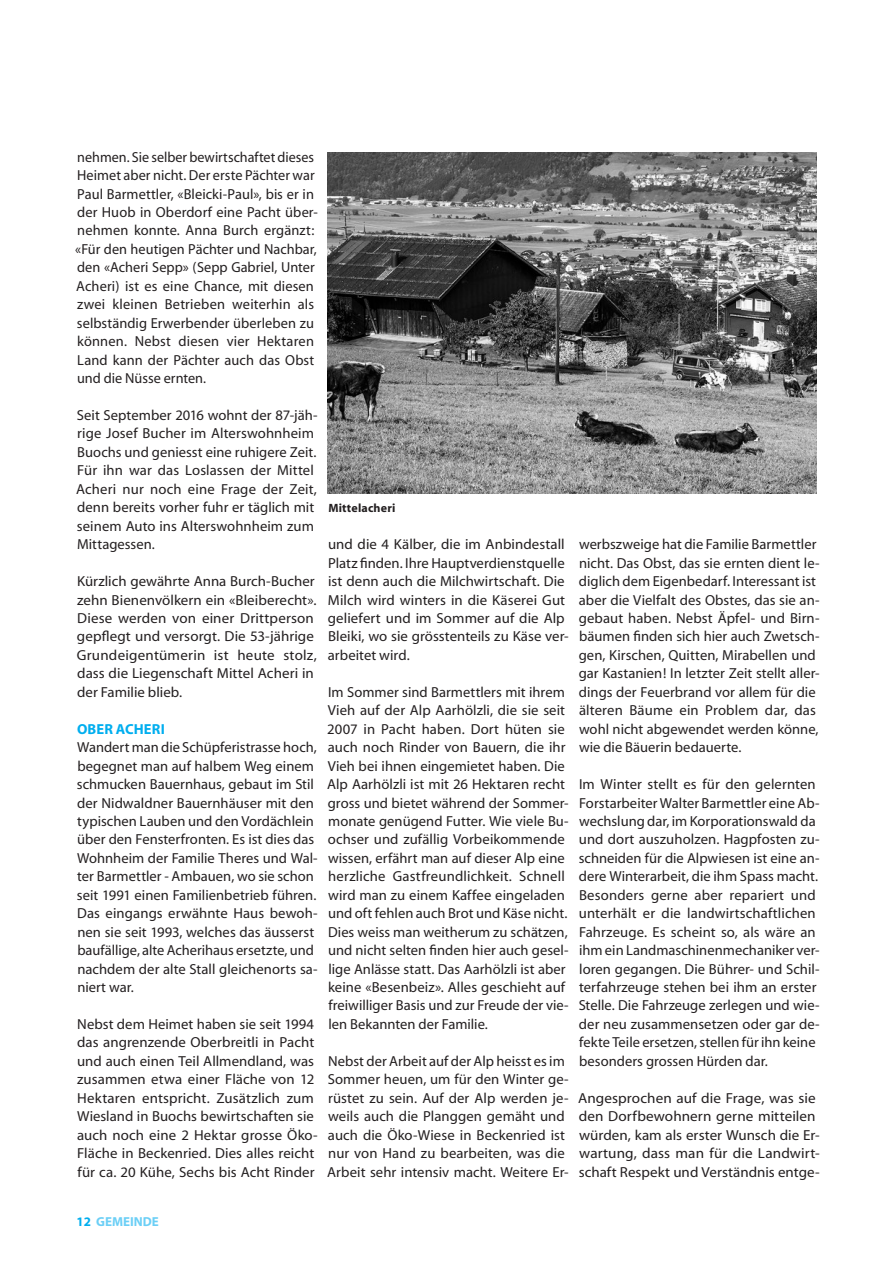
<style>
.page{position:relative;width:893px;height:1263px;background:#fff}
.page>*{position:absolute;margin:0;border:0;box-sizing:border-box;transform-origin:0 0}
.t1{font:14.55px/18.5px "Myriad";letter-spacing:.005em;color:#231f20}
.t2{font:14.55px/18.5px "Myriad";letter-spacing:.005em;color:#231f20;scale:1.04 1}
.t3{font:700 14.55px "Myriad";letter-spacing:.01em;color:#00aeef}
.t4{font:700 13.05px "Myriad";color:#6bcff6}
.t5{font:700 12px "Myriad";letter-spacing:.015em;color:#231f20}
.s1{color:#00aeef}
</style>
<div class="page">
<img style="left:327px;top:153px;width:489px;height:341px">
<p class="t1" style="left:75px;top:148px;width:244px">nehmen. Sie selber bewirtschaftet dieses Heimet aber nicht. Der erste Pächter war Paul Barmettler, «Bleicki-Paul», bis er in der Huob in Oberdorf eine Pacht über&shy;nehmen konnte. Anna Burch ergänzt: «Für den heutigen Pächter und Nachbar, den «Acheri Sepp» (Sepp Gabriel, Unter Acheri) ist es eine Chance, mit diesen zwei kleinen Betrieben weiterhin als selbständig Erwerbender überleben zu können. Nebst diesen vier Hektaren Land kann der Pächter auch das Obst und die Nüsse ernten.</p>
<p class="t1" style="left:76px;top:406px;width:243px">Seit September 2016 wohnt der 87-jäh&shy;rige Josef Bucher im Alterswohnheim Buochs und geniesst eine ruhigere Zeit.<br>Für ihn war das Loslassen der Mittel Acheri nur noch eine Frage der Zeit, denn bereits vorher fuhr er täglich mit seinem Auto ins Alterswohnheim zum Mittagessen.</p>
<p class="t1" style="left:77px;top:573px;width:242px">Kürzlich gewährte Anna Burch-Bucher zehn Bienenvölkern ein «Bleiberecht».<br>Diese werden von einer Drittperson gepflegt und versorgt. Die 53-jährige Grundeigentümerin ist heute stolz, dass die Liegenschaft Mittel Acheri in der Familie blieb.</p>
<p class="t3" style="left:77px;top:721px;width:89px">OBER ACHERI</p>
<p class="t1" style="left:77px;top:739px;width:242px">Wandert man die Schüpferistrasse hoch, begegnet man auf halbem Weg einem schmucken Bauernhaus, gebaut im Stil der Nidwaldner Bauernhäuser mit den typischen Lauben und den Vordächlein über den Fensterfronten. Es ist dies das Wohnheim der Familie Theres und Wal&shy;ter Barmettler - Ambauen, wo sie schon seit 1991 einen Familienbetrieb führen.<br>Das eingangs erwähnte Haus bewoh&shy;nen sie seit 1993, welches das äusserst baufällige, alte Acherihaus ersetzte, und nachdem der alte Stall gleichenorts sa&shy;niert war.</p>
<p class="t1" style="left:77px;top:1015px;width:242px">Nebst dem Heimet haben sie seit 1994 das angrenzende Oberbreitli in Pacht und auch einen Teil Allmendland, was zusammen etwa einer Fläche von 12<br>Hektaren entspricht. Zusätzlich zum Wiesland in Buochs bewirtschaften sie auch noch eine 2 Hektar grosse Öko-Fläche in Beckenried. Dies alles reicht für ca. 20 Kühe, Sechs bis Acht Rinder</p>
<p class="t5" style="left:328px;top:502px;width:68px">Mittelacheri</p>
<p class="t1" style="left:328px;top:536px;width:242px">und die 4 Kälber, die im Anbindestall Platz finden. Ihre Hauptverdienstquelle ist denn auch die Milchwirtschaft. Die Milch wird winters in die Käserei Gut geliefert und im Sommer auf die Alp Bleiki, wo sie grösstenteils zu Käse ver&shy;arbeitet wird.</p>
<p class="t1" style="left:327px;top:683px;width:243px">Im Sommer sind Barmettlers mit ihrem Vieh auf der Alp Aarhölzli, die sie seit 2007 in Pacht haben. Dort hüten sie auch noch Rinder von Bauern, die ihr Vieh bei ihnen eingemietet haben. Die Alp Aarhölzli ist mit 26 Hektaren recht gross und bietet während der Sommer&shy;monate genügend Futter. Wie viele Bu&shy;ochser und zufällig Vorbeikommende wissen, erfährt man auf dieser Alp eine herzliche Gastfreundlichkeit. Schnell wird man zu einem Kaffee eingeladen und oft fehlen auch Brot und Käse nicht.<br>Dies weiss man weitherum zu schätzen, und nicht selten finden hier auch gesel&shy;lige Anlässe statt. Das Aarhölzli ist aber keine «Besenbeiz». Alles geschieht auf freiwilliger Basis und zur Freude der vie&shy;len Bekannten der Familie.</p>
<p class="t1" style="left:327px;top:1052px;width:243px">Nebst der Arbeit auf der Alp heisst es im Sommer heuen, um für den Winter ge&shy;rüstet zu sein. Auf der Alp werden je&shy;weils auch die Planggen gemäht und auch die Öko-Wiese in Beckenried ist nur von Hand zu bearbeiten, was die Arbeit sehr intensiv macht. Weitere Er-</p>
<p class="t1" style="left:579px;top:536px;width:242px">werbszweige hat die Familie Barmettler nicht. Das Obst, das sie ernten dient le&shy;diglich dem Eigenbedarf. Interessant ist aber die Vielfalt des Obstes, das sie an&shy;gebaut haben. Nebst Äpfel- und Birn&shy;bäumen finden sich hier auch Zwetsch&shy;gen, Kirschen, Quitten, Mirabellen und gar Kastanien! In letzter Zeit stellt aller&shy;dings der Feuerbrand vor allem für die älteren Bäume ein Problem dar, das wohl nicht abgewendet werden könne, wie die Bäuerin bedauerte.</p>
<p class="t1" style="left:579px;top:775px;width:242px">Im Winter stellt es für den gelernten Forstarbeiter Walter Barmettler eine Ab&shy;wechslung dar, im Korporationswald da und dort auszuholzen. Hagpfosten zu&shy;schneiden für die Alpwiesen ist eine an&shy;dere Winterarbeit, die ihm Spass macht.<br>Besonders gerne aber repariert und unterhält er die landwirtschaftlichen Fahrzeuge. Es scheint so, als wäre an ihm ein Landmaschinenmechaniker ver&shy;loren gegangen. Die Bührer- und Schil&shy;terfahrzeuge stehen bei ihm an erster Stelle. Die Fahrzeuge zerlegen und wie&shy;der neu zusammensetzen oder gar de&shy;fekte Teile ersetzen, stellen für ihn keine besonders grossen Hürden dar.</p>
<p class="t2" style="left:578px;top:1089px;width:234px">Angesprochen auf die Frage, was sie den Dorfbewohnern gerne mitteilen würden, kam als erster Wunsch die Er&shy;wartung, dass man für die Landwirt&shy;schaft Respekt und Verständnis entge-</p>
<p class="t4" style="left:77px;top:1215px;width:84px"><span class="s1">12</span> GEMEINDE</p>
</div>
